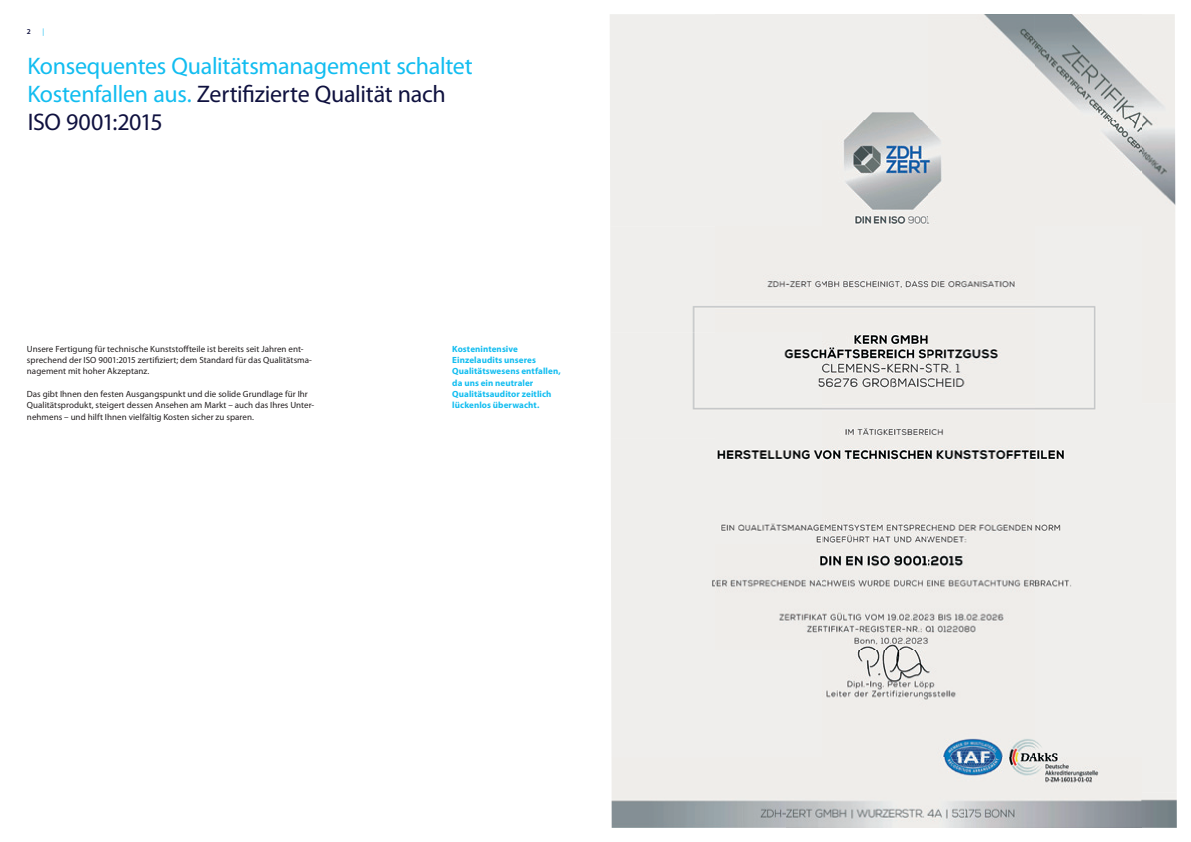
<style>
.page{position:relative;width:1191px;height:842px;background:#fff}
.page>*{position:absolute;margin:0;border:0;box-sizing:border-box;transform-origin:0 0}
.t1{font:24px/28.3px "Myriad Pro";letter-spacing:-.015em;color:#12bdf0}
.t2{font:9px/11.3px "Myriad Pro";letter-spacing:.005em;color:#231f20}
.t3{font:700 9px/11.3px "Myriad Pro";letter-spacing:.01em;color:#12bdf0}
.t4{font:600 7.5px "Myriad Pro";color:#0f113f}
.t5{font:7.5px "Myriad Pro";color:#12bdf0}
.s1{color:#0f113f}
</style>
<div class="page">
<img style="left:610px;top:14px;width:531px;height:531px">
<img style="left:1141px;top:14px;width:35px;height:814px">
<img style="left:611px;top:545px;width:530px;height:283px">
<p class="t5" style="left:43px;top:27px;width:3px">|</p>
<p class="t4" style="left:27px;top:27px;width:6px">2</p>
<h1 class="t1" style="left:28px;top:51px;width:447px">Konsequentes Qualitätsmanagement schaltet<br>Kostenfallen aus. <span class="s1">Zertifizierte Qualität nach<br>ISO 9001:2015</span></h1>
<p class="t2" style="left:27px;top:343px;width:287px">Unsere Fertigung für technische Kunststoffteile ist bereits seit Jahren ent&shy;sprechend der ISO 9001:2015 zertifiziert; dem Standard für das Qualitätsma&shy;nagement mit hoher Akzeptanz.</p>
<p class="t2" style="left:27px;top:388px;width:289px">Das gibt Ihnen den festen Ausgangspunkt und die solide Grundlage für Ihr<br>Qualitätsprodukt, steigert dessen Ansehen am Markt – auch das Ihres Unter&shy;nehmens – und hilft Ihnen vielfältig Kosten sicher zu sparen.</p>
<p class="t3" style="left:452px;top:343px;width:110px">Kostenintensive<br>Einzelaudits unseres<br>Qualitätswesens entfallen, da uns ein neutraler<br>Qualitätsauditor zeitlich lückenlos überwacht.</p>
</div>
